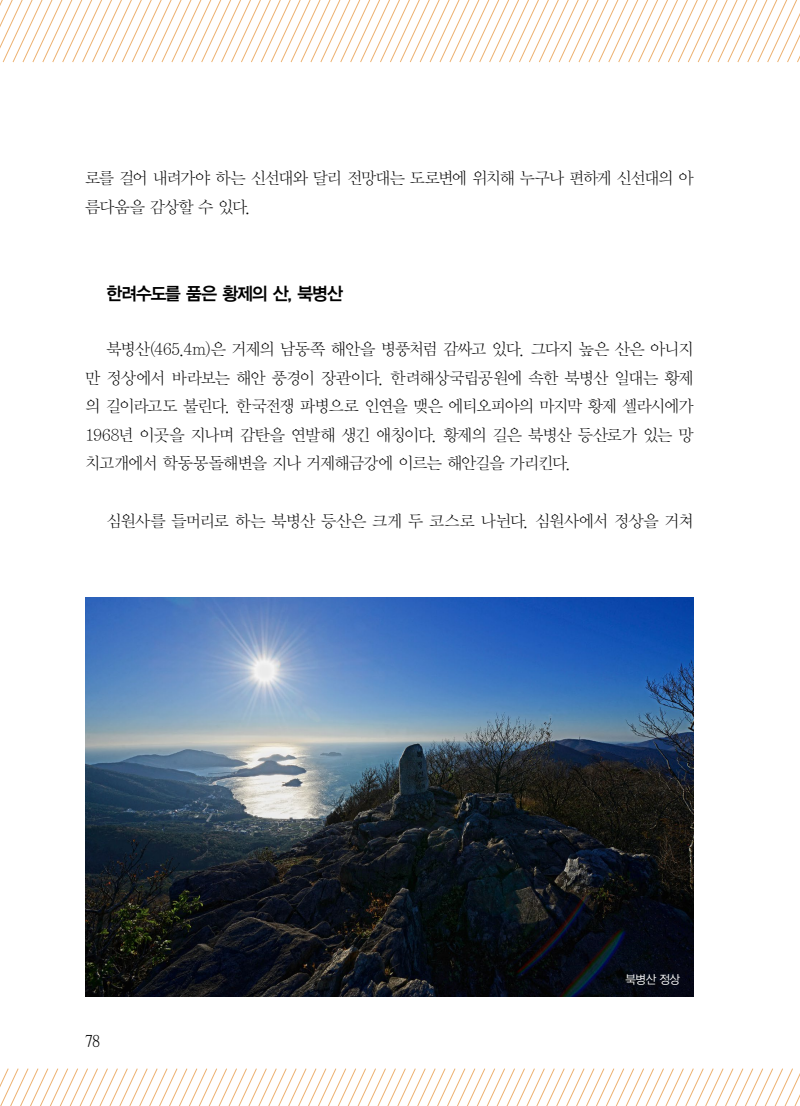
<style>
.page{position:relative;width:800px;height:1106px;background:#fff}
.page>*{position:absolute;margin:0;border:0;box-sizing:border-box;transform-origin:0 0}
.t1{font:18px "YDVYGO34";letter-spacing:-.055em;color:#000;scale:.95 1}
.t2{font:16.5px/28.5px "YDVY Mj O31";letter-spacing:-.06em;color:#000}
.t3{font:16.5px "YDVY Mj O520";color:#000}
.t4{font:12px "YDVYGO32";color:#fff;scale:.95 1}
</style>
<div class="page">
<img style="left:85px;top:598px;width:608px;height:398px">
<svg style="left:0;top:0;width:799px;height:63px"></svg>
<svg style="left:0;top:1068px;width:799px;height:38px"></svg>
<p class="t2" style="left:85px;top:164px;width:610px">로를 걸어 내려가야 하는 신선대와 달리 전망대는 도로변에 위치해 누구나 편하게 신선대의 아 름다움을 감상할 수 있다.</p>
<p class="t1" style="left:106px;top:283px;width:250px">한려수도를 품은 황제의 산, 북병산</p>
<p class="t2" style="left:85px;top:335px;width:610px;text-align:justify;text-indent:21px">북병산(465.4m)은 거제의 남동쪽 해안을 병풍처럼 감싸고 있다. 그다지 높은 산은 아니지 만 정상에서 바라보는 해안 풍경이 장관이다. 한려해상국립공원에 속한 북병산 일대는 황제 의 길이라고도 불린다. 한국전쟁 파병으로 인연을 맺은 에티오피아의 마지막 황제 셀라시에가 1968년 이곳을 지나며 감탄을 연발해 생긴 애칭이다. 황제의 길은 북병산 등산로가 있는 망 치고개에서 학동몽돌해변을 지나 거제해금강에 이르는 해안길을 가리킨다.</p>
<p class="t2" style="left:106px;top:506px;width:588px">심원사를 들머리로 하는 북병산 등산은 크게 두 코스로 나뉜다. 심원사에서 정상을 거쳐</p>
<p class="t3" style="left:85px;top:1031px;width:16px">78</p>
<p class="t4" style="left:625px;top:972px;width:59px">북병산 정상</p>
</div>
